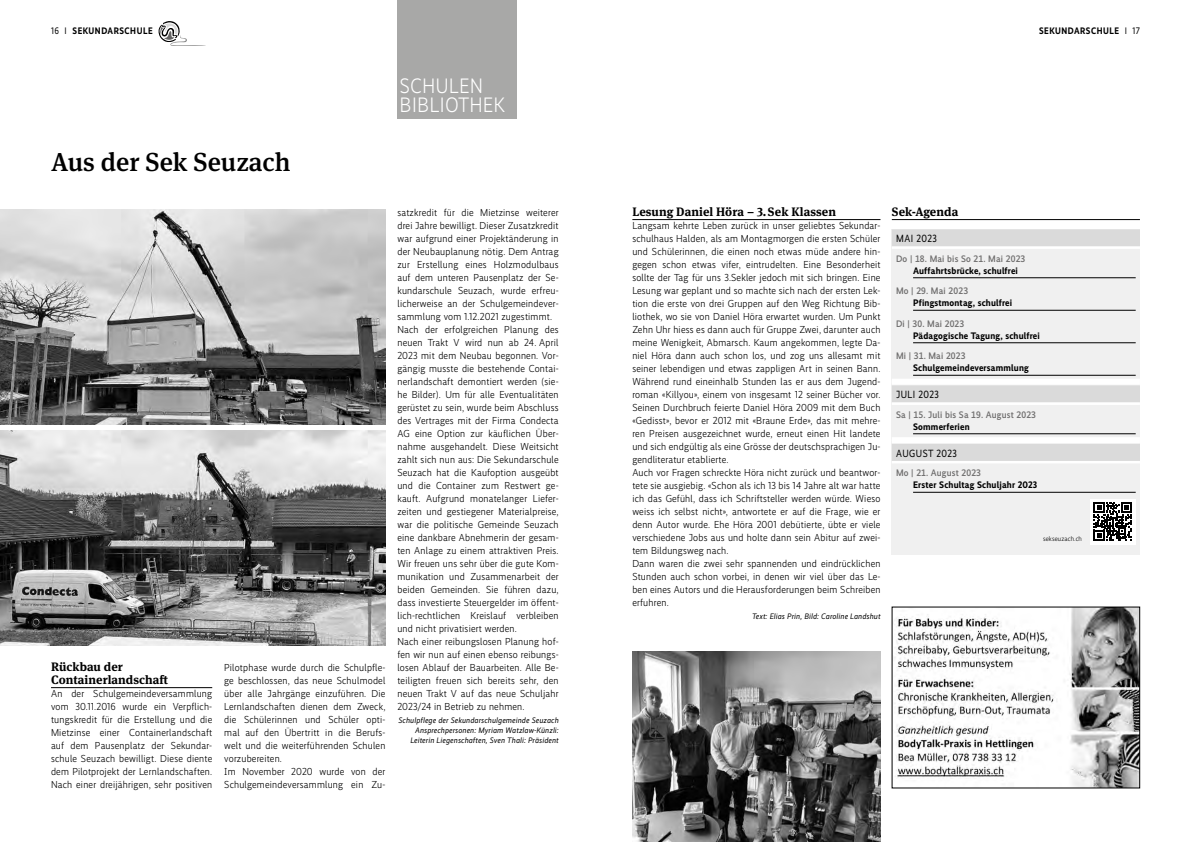
<style>
.page{position:relative;width:1191px;height:842px;background:#fff}
.page>*{position:absolute;margin:0;border:0;box-sizing:border-box;transform-origin:0 0}
.t1{font:500 26px "Meta Serif Pro";color:#000}
.t2{font:300 21px/19.5px "Realist Narrow";letter-spacing:.035em;color:#fff;scale:.93 1}
.t3{font:700 12.2px/13px "Meta Serif Pro";letter-spacing:.005em;color:#000}
.t4{font:10.5px "Realist Narrow";letter-spacing:.05em;color:#000;scale:.93 1}
.t5{font:300 10.2px/13px "Realist Narrow";letter-spacing:.02em;color:#000}
.t6{font:700 9.5px "Realist Narrow";letter-spacing:.02em;color:#000}
.t7{font:500 9.5px "Realist Narrow";letter-spacing:.02em;color:#706f6f}
.t8{font:700 9.5px "Realist Narrow";letter-spacing:.06em;color:#000;scale:.93 1}
.t9{font:italic 8px/9.8px "Realist Narrow";letter-spacing:.03em;color:#000;text-align:right}
.t10{font:300 6.8px "Realist Narrow";letter-spacing:.02em;color:#000}
.s1{font-weight:400}
</style>
<div class="page">
<div style="left:397px;top:0;width:119px;height:119px;background:#a8a8a7"></div>
<hr style="left:51px;top:687px;width:161px;height:1px;background:#000">
<svg style="left:158px;top:21px;width:48px;height:25px"></svg>
<img style="left:0;top:210px;width:385px;height:214px">
<img style="left:0;top:431px;width:386px;height:214px">
<hr style="left:632px;top:219px;width:248px;height:1px;background:#000">
<div style="left:891px;top:229px;width:249px;height:325px;background:#f0f0f0"></div>
<div style="left:891px;top:229px;width:249px;height:17px;background:#dadada"></div>
<hr style="left:891px;top:246px;width:249px;height:3px;background:#fff">
<hr style="left:913px;top:277px;width:222px;height:1px;background:#000">
<hr style="left:913px;top:310px;width:222px;height:1px;background:#000">
<hr style="left:913px;top:342px;width:222px;height:1px;background:#000">
<hr style="left:913px;top:375px;width:222px;height:1px;background:#000">
<div style="left:891px;top:379px;width:249px;height:6px;background:#fff"></div>
<div style="left:891px;top:385px;width:249px;height:17px;background:#dadada"></div>
<hr style="left:891px;top:402px;width:249px;height:3px;background:#fff">
<hr style="left:913px;top:433px;width:222px;height:1px;background:#000">
<div style="left:891px;top:437px;width:249px;height:6px;background:#fff"></div>
<div style="left:891px;top:444px;width:249px;height:17px;background:#dadada"></div>
<hr style="left:891px;top:461px;width:249px;height:2px;background:#fff">
<hr style="left:913px;top:492px;width:222px;height:1px;background:#000">
<hr style="left:891px;top:219px;width:249px;height:1px;background:#000">
<div style="left:1090px;top:499px;width:45px;height:45px;background:#fff"></div>
<svg style="left:1093px;top:502px;width:38px;height:38px"></svg>
<img style="left:632px;top:652px;width:248px;height:190px">
<img style="left:894px;top:609px;width:244px;height:177px">
<div style="left:891px;top:607px;width:249px;height:181px;border:1px solid #000"></div>
<p class="t8" style="left:51px;top:25px;width:111px"><span class="s1">16 I</span> SEKUNDARSCHULE</p>
<h2 class="t2" style="left:400px;top:76px;width:114px">SCHULEN<br>BIBLIOTHEK</h2>
<h1 class="t1" style="left:51px;top:142px;width:241px">Aus der Sek Seuzach</h1>
<p class="t3" style="left:51px;top:659px;width:119px">Rückbau der<br>Containerlandschaft</p>
<p class="t5" style="left:51px;top:687px;width:163px;text-align:justify">An der Schulgemeindeversammlung vom 30.11.2016 wurde ein Verpflich&shy;tungskredit für die Erstellung und die Mietzinse einer Containerlandschaft auf dem Pausenplatz der Sekundar&shy;schule Seuzach bewilligt. Diese diente dem Pilotprojekt der Lernlandschaften.<br>Nach einer dreijährigen, sehr positiven</p>
<p class="t5" style="left:224px;top:661px;width:163px">Pilotphase wurde durch die Schulpfle&shy;ge beschlossen, das neue Schulmodel über alle Jahrgänge einzuführen. Die Lernlandschaften dienen dem Zweck, die Schülerinnen und Schüler opti&shy;mal auf den Übertritt in die Berufs&shy;welt und die weiterführenden Schulen vorzubereiten.<br>Im November 2020 wurde von der Schulgemeindeversammlung ein Zu-</p>
<p class="t5" style="left:397px;top:206px;width:163px">satzkredit für die Mietzinse weiterer drei Jahre bewilligt. Dieser Zusatzkredit war aufgrund einer Projektänderung in der Neubauplanung nötig. Dem Antrag zur Erstellung eines Holzmodulbaus auf dem unteren Pausenplatz der Se&shy;kundarschule Seuzach, wurde erfreu&shy;licherweise an der Schulgemeindever&shy;sammlung vom 1.12.2021 zugestimmt.<br>Nach der erfolgreichen Planung des neuen Trakt V wird nun ab 24. April 2023 mit dem Neubau begonnen. Vor&shy;gängig musste die bestehende Contai&shy;nerlandschaft demontiert werden (sie&shy;he Bilder). Um für alle Eventualitäten gerüstet zu sein, wurde beim Abschluss des Vertrages mit der Firma Condecta AG eine Option zur käuflichen Über&shy;nahme ausgehandelt. Diese Weitsicht zahlt sich nun aus: Die Sekundarschule Seuzach hat die Kaufoption ausgeübt und die Container zum Restwert ge&shy;kauft. Aufgrund monatelanger Liefer&shy;zeiten und gestiegener Materialpreise, war die politische Gemeinde Seuzach eine dankbare Abnehmerin der gesam&shy;ten Anlage zu einem attraktiven Preis.<br>Wir freuen uns sehr über die gute Kom&shy;munikation und Zusammenarbeit der beiden Gemeinden. Sie führen dazu, dass investierte Steuergelder im öffent&shy;lich-rechtlichen Kreislauf verbleiben und nicht privatisiert werden.<br>Nach einer reibungslosen Planung hof&shy;fen wir nun auf einen ebenso reibungs&shy;losen Ablauf der Bauarbeiten. Alle Be&shy;teiligten freuen sich bereits sehr, den neuen Trakt V auf das neue Schuljahr 2023/24 in Betrieb zu nehmen.</p>
<p class="t9" style="left:398px;top:716px;width:162px">Schulpflege der Sekundarschulgemeinde Seuzach<br>Ansprechpersonen: Myriam Watzlaw-Künzli:<br>Leiterin Liegenschaften, Sven Thali: Präsident</p>
<p class="t8" style="left:1039px;top:25px;width:110px">SEKUNDARSCHULE <span class="s1">I 17</span></p>
<p class="t3" style="left:632px;top:204px;width:205px">Lesung Daniel Höra – 3.Sek Klassen</p>
<p class="t5" style="left:632px;top:219px;width:250px">Langsam kehrte Leben zurück in unser geliebtes Sekundar&shy;schulhaus Halden, als am Montagmorgen die ersten Schüler und Schülerinnen, die einen noch etwas müde andere hin&shy;gegen schon etwas vifer, eintrudelten. Eine Besonderheit sollte der Tag für uns 3.Sekler jedoch mit sich bringen. Eine Lesung war geplant und so machte sich nach der ersten Lek&shy;tion die erste von drei Gruppen auf den Weg Richtung Bib&shy;liothek, wo sie von Daniel Höra erwartet wurden. Um Punkt Zehn Uhr hiess es dann auch für Gruppe Zwei, darunter auch meine Wenigkeit, Abmarsch. Kaum angekommen, legte Da&shy;niel Höra dann auch schon los, und zog uns allesamt mit seiner lebendigen und etwas zappligen Art in seinen Bann.<br>Während rund eineinhalb Stunden las er aus dem Jugend&shy;roman «Killyou», einem von insgesamt 12 seiner Bücher vor.<br>Seinen Durchbruch feierte Daniel Höra 2009 mit dem Buch «Gedisst», bevor er 2012 mit «Braune Erde», das mit mehre&shy;ren Preisen ausgezeichnet wurde, erneut einen Hit landete und sich endgültig als eine Grösse der deutschsprachigen Ju&shy;gendliteratur etablierte.<br>Auch vor Fragen schreckte Höra nicht zurück und beantwor&shy;tete sie ausgiebig. «Schon als ich 13 bis 14 Jahre alt war hatte ich das Gefühl, dass ich Schriftsteller werden würde. Wieso weiss ich selbst nicht», antwortete er auf die Frage, wie er denn Autor wurde. Ehe Höra 2001 debütierte, übte er viele verschiedene Jobs aus und holte dann sein Abitur auf zwei&shy;tem Bildungsweg nach.<br>Dann waren die zwei sehr spannenden und eindrücklichen Stunden auch schon vorbei, in denen wir viel über das Le&shy;ben eines Autors und die Herausforderungen beim Schreiben erfuhren.</p>
<p class="t9" style="left:752px;top:612px;width:130px">Text: Elias Prin, Bild: Caroline Landshut</p>
<p class="t3" style="left:891px;top:204px;width:68px">Sek-Agenda</p>
<p class="t4" style="left:896px;top:233px;width:45px">MAI 2023</p>
<p class="t7" style="left:896px;top:253px;width:131px">Do | 18. Mai bis So 21. Mai 2023</p>
<p class="t6" style="left:913px;top:265px;width:106px">Auffahrtsbrücke, schulfrei</p>
<p class="t7" style="left:896px;top:285px;width:73px">Mo | 29. Mai 2023</p>
<p class="t6" style="left:913px;top:297px;width:101px">Pfingstmontag, schulfrei</p>
<p class="t7" style="left:896px;top:318px;width:70px">Di | 30. Mai 2023</p>
<p class="t6" style="left:913px;top:330px;width:128px">Pädagogische Tagung, schulfrei</p>
<p class="t7" style="left:896px;top:350px;width:71px">Mi | 31. Mai 2023</p>
<p class="t6" style="left:913px;top:362px;width:117px">Schulgemeindeversammlung</p>
<p class="t4" style="left:896px;top:389px;width:47px">JULI 2023</p>
<p class="t7" style="left:896px;top:409px;width:141px">Sa | 15. Juli bis Sa 19. August 2023</p>
<p class="t6" style="left:913px;top:421px;width:58px">Sommerferien</p>
<p class="t4" style="left:896px;top:447px;width:67px">AUGUST 2023</p>
<p class="t7" style="left:896px;top:467px;width:86px">Mo | 21. August 2023</p>
<p class="t6" style="left:913px;top:479px;width:126px">Erster Schultag Schuljahr 2023</p>
<p class="t10" style="left:1043px;top:535px;width:40px">sekseuzach.ch</p>
</div>
